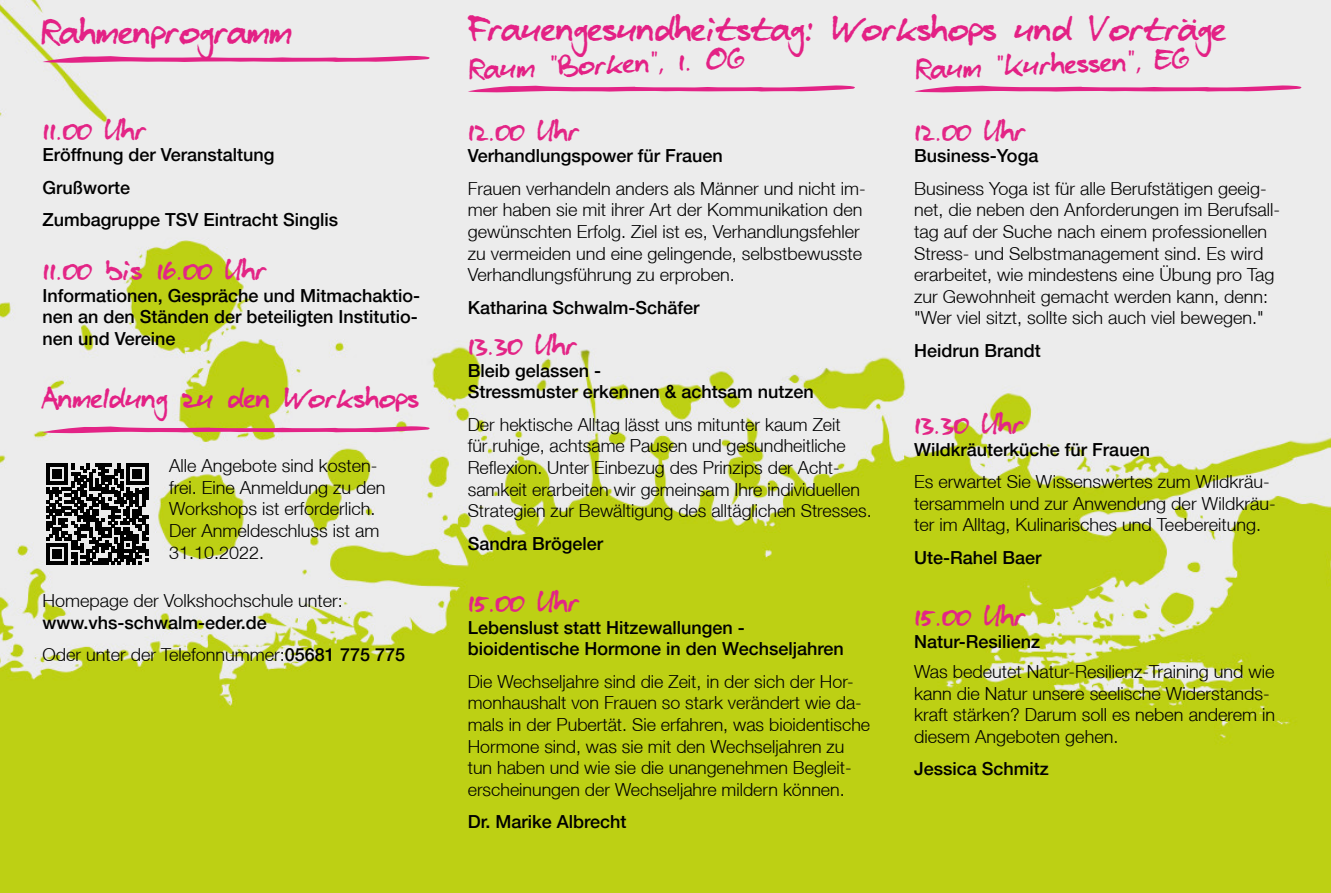
<style>
.page{position:relative;width:1331px;height:893px;background:#fff}
.page>*{position:absolute;margin:0;border:0;box-sizing:border-box;transform-origin:0 0}
.t1{font:33px "blzee";color:#e32185}
.t2{font:27px "blzee";color:#e32586}
.t3{font:27px "blzee";color:#e32185}
.t4{font:300 18px/21.6px "Helvetica Neue";color:#000}
.t5{font:500 18px/21.6px "Helvetica Neue LT";color:#000}
.s1{font-family:"Helvetica Neue LT";font-weight:500}
</style>
<div class="page">
<img style="left:0;top:0;width:1331px;height:893px">
<svg style="left:43px;top:56px;width:390px;height:7px;background:#e675ad"></svg>
<svg style="left:468px;top:85px;width:390px;height:7px;background:#e676b0"></svg>
<svg style="left:914px;top:85px;width:391px;height:7px;background:#e677b0"></svg>
<svg style="left:46px;top:463px;width:102px;height:102px;background:#515151"></svg>
<svg style="left:43px;top:426px;width:390px;height:7px;background:#e2739d"></svg>
<h1 class="t1" style="left:41px;top:14px;width:252px">Rahmenprogramm</h1>
<h2 class="t2" style="left:43px;top:115px;width:106px">11.00 Uhr</h2>
<p class="t5" style="left:43px;top:138px;width:297px;line-height:32.4px">Eröffnung der Veranstaltung<br>Grußworte<br>Zumbagruppe TSV Eintracht Singlis</p>
<h2 class="t2" style="left:43px;top:255px;width:226px">11.00 bis 16.00 Uhr</h2>
<p class="t5" style="left:43px;top:284px;width:379px">Informationen, Gespräche und Mitmachaktio&shy;nen an den Ständen der beteiligten Institutio&shy;nen und Vereine</p>
<h2 class="t3" style="left:43px;top:383px;width:378px">Anmeldung zu den Workshops</h2>
<p class="t4" style="left:169px;top:455px;width:218px">Alle Angebote sind kosten&shy;frei. Eine Anmeldung zu den<br>Workshops ist erforderlich.<br>Der Anmeldeschluss ist am<br>31.10.2022.</p>
<p class="t4" style="left:43px;top:590px;width:302px">Homepage der Volkshochschule unter:</p>
<p class="t5" style="left:43px;top:611px;width:226px">www.vhs-schwalm-eder.de</p>
<p class="t4" style="left:43px;top:644px;width:364px">Oder unter der Telefonnummer:<span class="s1">05681 775 775</span></p>
<h1 class="t1" style="left:468px;top:11px;width:760px">Frauengesundheitstag: Workshops und Vorträge</h1>
<h2 class="t3" style="left:469px;top:54px;width:276px;rotate:-2deg">Raum "Borken", 1. OG</h2>
<h2 class="t3" style="left:915px;top:54px;width:274px;rotate:-2deg">Raum "Kurhessen", EG</h2>
<h2 class="t2" style="left:468px;top:116px;width:113px">12.00 Uhr</h2>
<p class="t5" style="left:468px;top:145px;width:257px">Verhandlungspower für Frauen</p>
<p class="t4" style="left:468px;top:177px;width:400px">Frauen verhandeln anders als Männer und nicht im&shy;mer haben sie mit ihrer Art der Kommunikation den gewünschten Erfolg. Ziel ist es, Verhandlungsfehler zu vermeiden und eine gelingende, selbstbewusste Verhandlungsführung zu erproben.</p>
<p class="t5" style="left:468px;top:296px;width:233px">Katharina Schwalm-Schäfer</p>
<h2 class="t2" style="left:468px;top:330px;width:111px">13.30 Uhr</h2>
<p class="t5" style="left:468px;top:359px;width:348px">Bleib gelassen -<br>Stressmuster erkennen &amp; achtsam nutzen</p>
<p class="t4" style="left:468px;top:413px;width:405px">Der hektische Alltag lässt uns mitunter kaum Zeit<br>für ruhige, achtsame Pausen und gesundheitliche Reflexion. Unter Einbezug des Prinzips der Acht&shy;samkeit erarbeiten wir gemeinsam Ihre individuellen Strategien zur Bewältigung des alltäglichen Stresses.</p>
<p class="t5" style="left:468px;top:532px;width:137px">Sandra Brögeler</p>
<h2 class="t2" style="left:468px;top:587px;width:113px">15.00 Uhr</h2>
<p class="t5" style="left:468px;top:616px;width:378px">Lebenslust statt Hitzewallungen - bioidentische Hormone in den Wechseljahren</p>
<p class="t4" style="left:468px;top:670px;width:404px">Die Wechseljahre sind die Zeit, in der sich der Hor&shy;monhaushalt von Frauen so stark verändert wie da&shy;mals in der Pubertät. Sie erfahren, was bioidentische Hormone sind, was sie mit den Wechseljahren zu tun haben und wie sie die unangenehmen Begleit&shy;erscheinungen der Wechseljahre mildern können.</p>
<p class="t5" style="left:468px;top:811px;width:160px">Dr. Marike Albrecht</p>
<h2 class="t2" style="left:914px;top:116px;width:113px">12.00 Uhr</h2>
<p class="t5" style="left:914px;top:145px;width:126px">Business-Yoga</p>
<p class="t4" style="left:914px;top:177px;width:367px">Business Yoga ist für alle Berufstätigen geeig&shy;net, die neben den Anforderungen im Berufsall&shy;tag auf der Suche nach einem professionellen Stress- und Selbstmanagement sind. Es wird erarbeitet, wie mindestens eine Übung pro Tag zur Gewohnheit gemacht werden kann, denn: "Wer viel sitzt, sollte sich auch viel bewegen."</p>
<p class="t5" style="left:914px;top:339px;width:128px">Heidrun Brandt</p>
<h2 class="t2" style="left:914px;top:409px;width:111px">13.30 Uhr</h2>
<p class="t5" style="left:914px;top:438px;width:237px">Wildkräuterküche für Frauen</p>
<p class="t4" style="left:914px;top:470px;width:363px">Es erwartet Sie Wissenswertes zum Wildkräu&shy;tersammeln und zur Anwendung der Wildkräu&shy;ter im Alltag, Kulinarisches und Teebereitung.</p>
<p class="t5" style="left:914px;top:546px;width:129px">Ute-Rahel Baer</p>
<h2 class="t2" style="left:914px;top:601px;width:113px">15.00 Uhr</h2>
<p class="t5" style="left:914px;top:630px;width:128px">Natur-Resilienz</p>
<p class="t4" style="left:914px;top:661px;width:362px">Was bedeutet Natur-Resilienz-Training und wie kann die Natur unsere seelische Widerstands&shy;kraft stärken? Darum soll es neben anderem in diesem Angeboten gehen.</p>
<p class="t5" style="left:914px;top:758px;width:136px">Jessica Schmitz</p>
</div>
